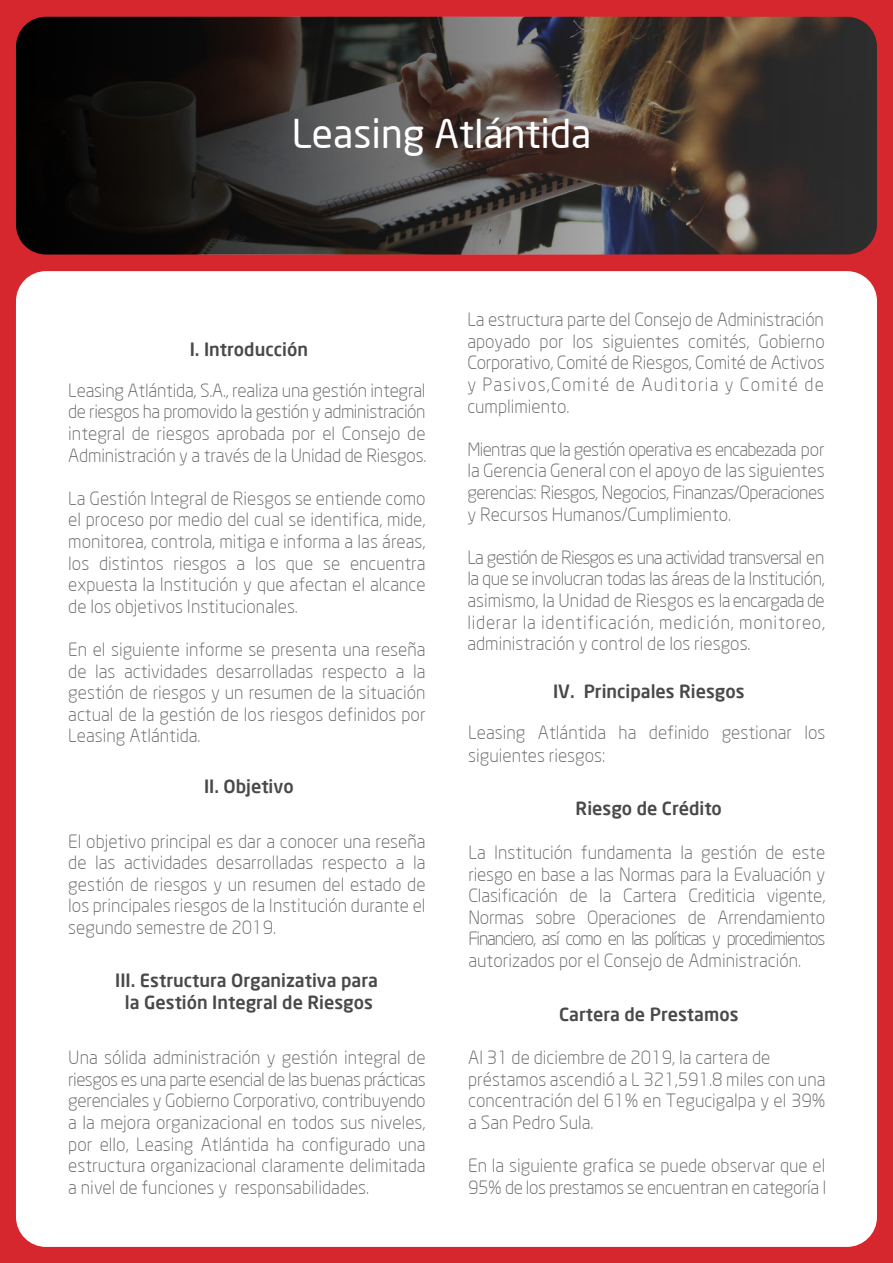
<style>
.page{position:relative;width:893px;height:1263px;background:#d6272e}
.page>*{position:absolute;margin:0;border:0;box-sizing:border-box;transform-origin:0 0}
.t1{font:39px "Neo Sans";color:#fff}
.t2{font:300 18px/21.6px "Neo Sans";color:#676767;text-align:justify}
.t3{font:500 18px/21.6px "Neo Sans";color:#494949;text-align:center}
</style>
<div class="page">
<div style="left:16px;top:271px;width:861px;height:976px;background:#fff;border-radius:30px"></div>
<svg style="left:16px;top:17px;width:861px;height:237px;background:#36302c"></svg>
<h1 class="t1" style="left:292px;top:110px;width:301px">Leasing Atlántida</h1>
<p class="t3" style="left:190px;top:338px;width:120px">I. Introducción</p>
<p class="t2" style="left:68px;top:379px;width:360px">Leasing Atlántida, S.A., realiza una gestión integral de riesgos ha promovido la gestión y administración integral de riesgos aprobada por el Consejo de Administración y a través de la Unidad de Riesgos.</p>
<p class="t2" style="left:68px;top:487px;width:359px">La Gestión Integral de Riesgos se entiende como el proceso por medio del cual se identifica, mide, monitorea, controla, mitiga e informa a las áreas, los distintos riesgos a los que se encuentra expuesta la Institución y que afectan el alcance de los objetivos Institucionales.</p>
<p class="t2" style="left:68px;top:638px;width:359px">En el siguiente informe se presenta una reseña de las actividades desarrolladas respecto a la gestión de riesgos y un resumen de la situación actual de la gestión de los riesgos definidos por Leasing Atlántida.</p>
<p class="t3" style="left:204px;top:775px;width:91px">II. Objetivo</p>
<p class="t2" style="left:68px;top:830px;width:359px">El objetivo principal es dar a conocer una reseña de las actividades desarrolladas respecto a la gestión de riesgos y un resumen del estado de los principales riesgos de la Institución durante el segundo semestre de 2019.</p>
<p class="t3" style="left:115px;top:969px;width:264px">III. Estructura Organizativa para la Gestión Integral de Riesgos</p>
<p class="t2" style="left:68px;top:1047px;width:359px">Una sólida administración y gestión integral de riesgos es una parte esencial de las buenas prácticas gerenciales y Gobierno Corporativo, contribuyendo a la mejora organizacional en todos sus niveles, por ello, Leasing Atlántida ha configurado una estructura organizacional claramente delimitada a nivel de funciones y responsabilidades.</p>
<p class="t2" style="left:467px;top:309px;width:359px">La estructura parte del Consejo de Administración apoyado por los siguientes comités, Gobierno Corporativo, Comité de Riesgos, Comité de Activos y Pasivos,Comité de Auditoria y Comité de cumplimiento.</p>
<p class="t2" style="left:467px;top:438px;width:359px">Mientras que la gestión operativa es encabezada por la Gerencia General con el apoyo de las siguientes gerencias: Riesgos, Negocios, Finanzas/Operaciones y Recursos Humanos/Cumplimiento.</p>
<p class="t2" style="left:467px;top:546px;width:359px">La gestión de Riesgos es una actividad transversal en la que se involucran todas las áreas de la Institución, asimismo, la Unidad de Riesgos es la encargada de liderar la identificación, medición, monitoreo, administración y control de los riesgos.</p>
<p class="t3" style="left:553px;top:680px;width:193px">IV. Principales Riesgos</p>
<p class="t2" style="left:468px;top:721px;width:359px;line-height:22.5px">Leasing Atlántida ha definido gestionar los siguientes riesgos:</p>
<p class="t3" style="left:576px;top:797px;width:148px">Riesgo de Crédito</p>
<p class="t2" style="left:468px;top:841px;width:358px">La Institución fundamenta la gestión de este riesgo en base a las Normas para la Evaluación y Clasificación de la Cartera Crediticia vigente, Normas sobre Operaciones de Arrendamiento Financiero, así como en las políticas y procedimientos autorizados por el Consejo de Administración.</p>
<p class="t3" style="left:559px;top:1003px;width:181px">Cartera de Prestamos</p>
<p class="t2" style="left:468px;top:1047px;width:359px;text-align:left">Al 31 de diciembre de 2019, la cartera de préstamos ascendió a L 321,591.8 miles con una concentración del 61% en Tegucigalpa y el 39% a San Pedro Sula.</p>
<p class="t2" style="left:468px;top:1155px;width:360px">En la siguiente grafica se puede observar que el<br>95% de los prestamos se encuentran en categoría I</p>
</div>
